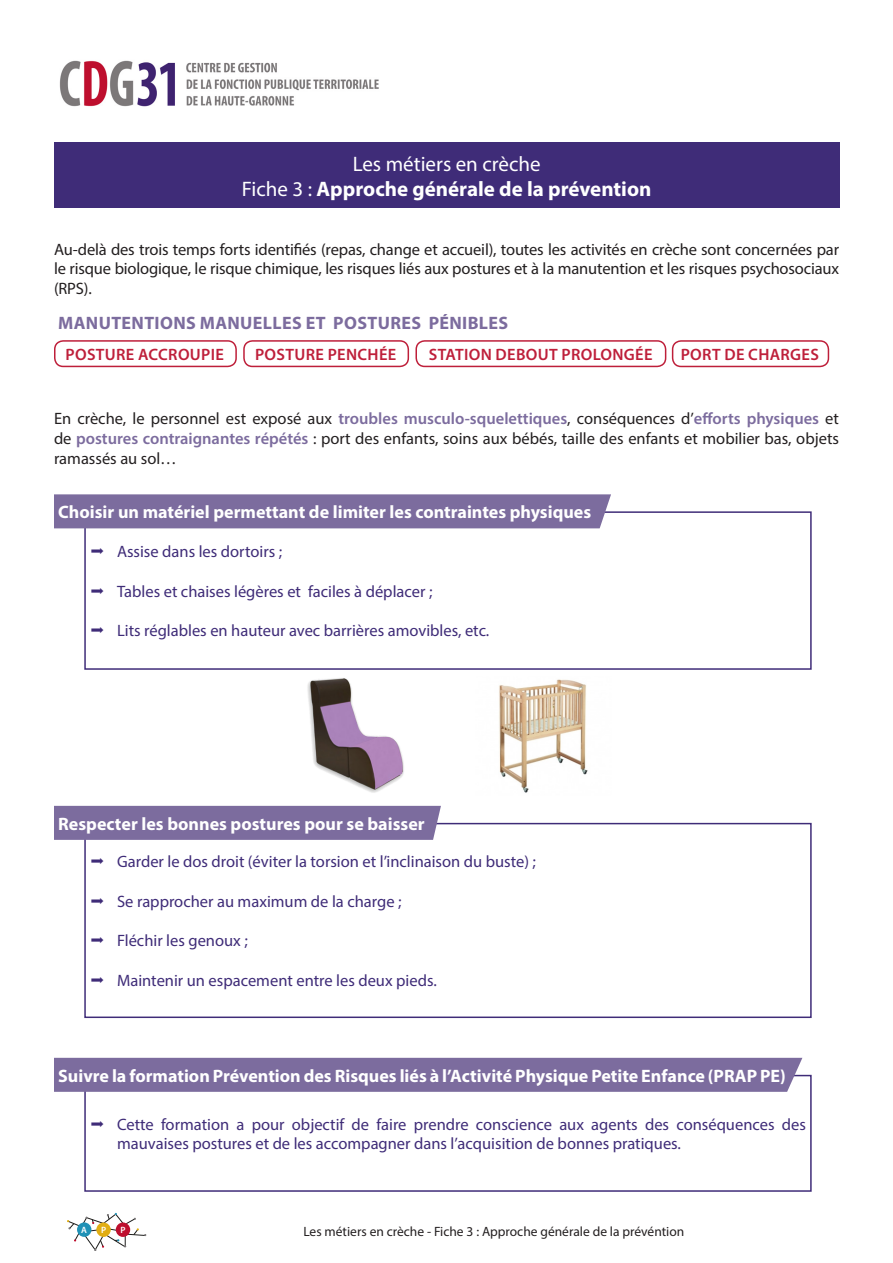
<style>
.page{position:relative;width:893px;height:1263px;background:#fff}
.page>*{position:absolute;margin:0;border:0;box-sizing:border-box;transform-origin:0 0}
.t1{font:700 21px/25.2px "Myriad Pro";color:#fff;text-align:center}
.t2{font:700 18px "Myriad Pro";color:#fff}
.t3{font:700 18px "Myriad Pro";letter-spacing:.02em;color:#7c6c9e}
.t4{font:16.5px/19.8px "Myriad Pro";letter-spacing:-.005em;color:#231f20;text-align:justify}
.t5{font:16.5px/19.8px "Myriad Pro";color:#3f2c78}
.t6{font:600 16.5px "Myriad Pro";letter-spacing:.02em;color:#be1f3a}
.t7{font:13.5px "Myriad Pro";color:#231f20}
.t8{font:600 9.15px "Myriad Pro";color:#fff}
.s1{font-weight:400}
.s2{font-weight:600;color:#7c6c9e}
</style>
<div class="page">
<svg style="left:67px;top:1213px;width:79px;height:38px"></svg>
<img style="left:59px;top:60px;width:320px;height:47px">
<div style="left:54px;top:142px;width:785px;height:66px;background:#3f2c78"></div>
<div style="left:54px;top:340px;width:183px;height:27px;border:2px solid #be1f3a;border-radius:9px"></div>
<div style="left:243px;top:340px;width:166px;height:27px;border:2px solid #be1f3a;border-radius:9px"></div>
<div style="left:415px;top:340px;width:251px;height:27px;border:2px solid #be1f3a;border-radius:9px"></div>
<div style="left:672px;top:340px;width:157px;height:27px;border:2px solid #be1f3a;border-radius:9px"></div>
<div style="left:84px;top:511px;width:728px;height:159px;border:2px solid #3f2c78"></div>
<div style="left:54px;top:494px;width:557px;height:34px;background:#7c6c9e"></div>
<div style="left:84px;top:823px;width:728px;height:195px;border:2px solid #3f2c78"></div>
<div style="left:54px;top:806px;width:387px;height:34px;background:#7c6c9e"></div>
<div style="left:84px;top:1075px;width:728px;height:117px;border:2px solid #3f2c78"></div>
<div style="left:54px;top:1058px;width:748px;height:34px;background:#7c6c9e"></div>
<img style="left:307px;top:678px;width:97px;height:115px">
<img style="left:499px;top:679px;width:89px;height:114px">
<p class="t1" style="left:242px;top:150px;width:411px"><span class="s1">Les métiers en crèche<br>Fiche 3 :</span> Approche générale de la prévention</p>
<p class="t4" style="left:54px;top:239px;width:787px">Au-delà des trois temps forts identifiés (repas, change et accueil), toutes les activités en crèche sont concernées par le risque biologique, le risque chimique, les risques liés aux postures et à la manutention et les risques psychosociaux (RPS).</p>
<p class="t3" style="left:58px;top:311px;width:451px">MANUTENTIONS MANUELLES ET POSTURES PÉNIBLES</p>
<p class="t6" style="left:66px;top:344px;width:160px">POSTURE ACCROUPIE</p>
<p class="t6" style="left:255px;top:344px;width:143px">POSTURE PENCHÉE</p>
<p class="t6" style="left:429px;top:344px;width:225px">STATION DEBOUT PROLONGÉE</p>
<p class="t6" style="left:681px;top:344px;width:140px">PORT DE CHARGES</p>
<p class="t4" style="left:54px;top:409px;width:786px">En crèche, le personnel est exposé aux <span class="s2">troubles musculo-squelettiques</span>, conséquences d’<span class="s2">efforts physiques</span> et de <span class="s2">postures contraignantes répétés</span> : port des enfants, soins aux bébés, taille des enfants et mobilier bas, objets ramassés au sol…</p>
<p class="t2" style="left:58px;top:500px;width:534px">Choisir un matériel permettant de limiter les contraintes physiques</p>
<p class="t5" style="left:117px;top:541px;width:167px">Assise dans les dortoirs ;</p>
<p class="t5" style="left:117px;top:581px;width:317px">Tables et chaises légères et faciles à déplacer ;</p>
<p class="t5" style="left:117px;top:621px;width:374px">Lits réglables en hauteur avec barrières amovibles, etc.</p>
<p class="t2" style="left:58px;top:812px;width:368px">Respecter les bonnes postures pour se baisser</p>
<p class="t5" style="left:117px;top:851px;width:420px">Garder le dos droit (éviter la torsion et l’inclinaison du buste) ;</p>
<p class="t5" style="left:117px;top:891px;width:286px">Se rapprocher au maximum de la charge ;</p>
<p class="t5" style="left:117px;top:931px;width:132px">Fléchir les genoux ;</p>
<p class="t5" style="left:117px;top:970px;width:321px">Maintenir un espacement entre les deux pieds.</p>
<p class="t2" style="left:58px;top:1064px;width:729px">Suivre la formation Prévention des Risques liés à l’Activité Physique Petite Enfance (PRAP PE)</p>
<p class="t5" style="left:117px;top:1114px;width:690px">Cette formation a pour objectif de faire prendre conscience aux agents des conséquences des mauvaises postures et de les accompagner dans l’acquisition de bonnes pratiques.</p>
<p class="t8" style="left:81px;top:1224px;width:7px">A</p>
<p class="t8" style="left:101px;top:1224px;width:7px">P</p>
<p class="t8" style="left:121px;top:1224px;width:7px">P</p>
<p class="t7" style="left:303px;top:1223px;width:382px">Les métiers en crèche - Fiche 3 : Approche générale de la prévéntion</p>
</div>
